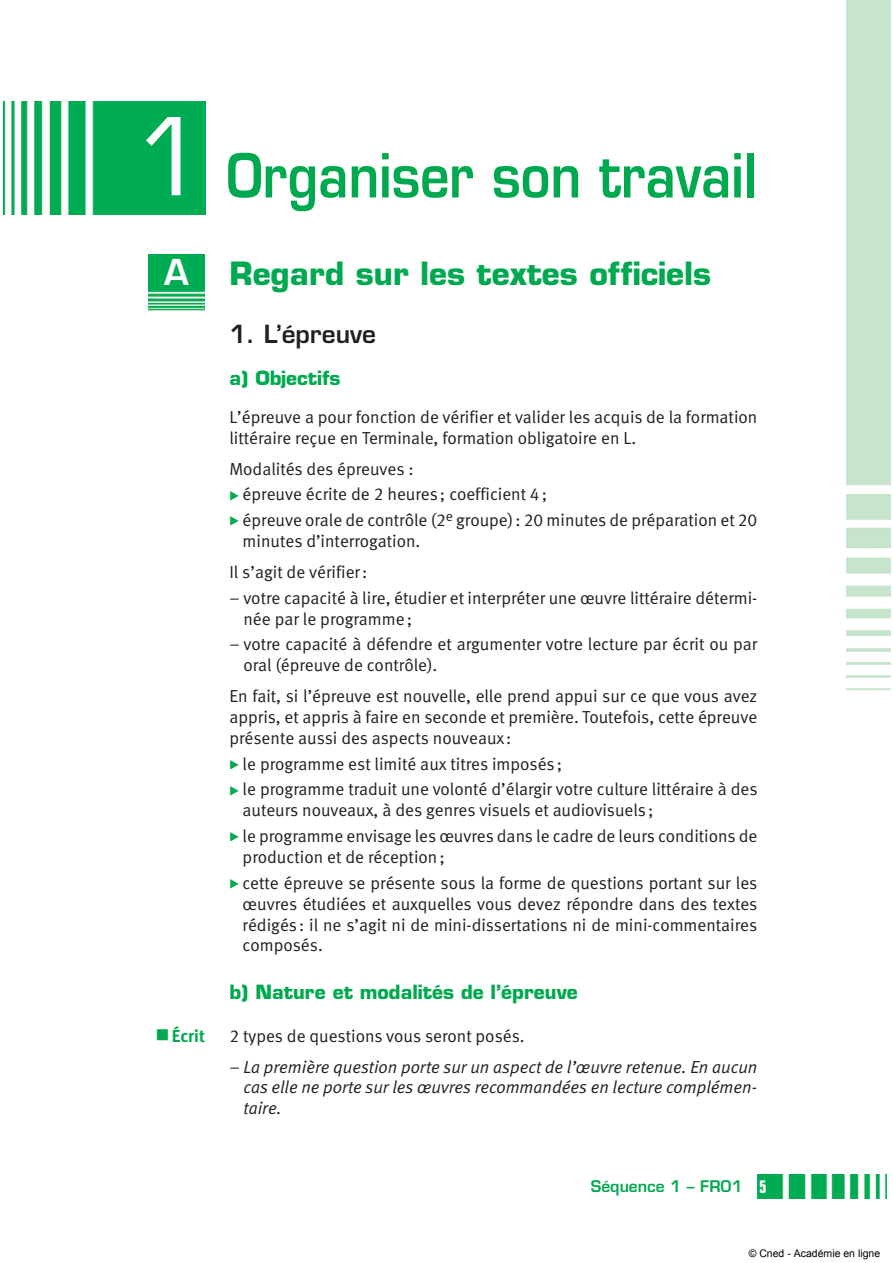
<style>
.page{position:relative;width:893px;height:1263px;background:#fff}
.page>*{position:absolute;margin:0;border:0;box-sizing:border-box;transform-origin:0 0}
.t1{font:600 59.1px "Eurostile LT Std";color:#00a94f;scale:.87 1}
.t2{font:600 34.8px "Eurostile LT Std";color:#fff}
.t3{font:700 31.35px "Eurostile LT Std";color:#00a94f}
.t4{font:600 24.3px "Eurostile LT Std";color:#231f20}
.t5{font:700 19.2px "Eurostile LT Std";color:#00a94f}
.t6{font:17.4px/20.9px "Meta Normal LF";color:#231f20}
.t7{font:italic 17.4px/20.9px "Meta Normal LF";color:#231f20;text-align:justify}
.t8{font:17.4px "Meta Bold LF";color:#00a94f}
.t9{font:600 15.6px "Eurostile LT Std";color:#00a94f}
.t10{font:10.5px "Arial";color:#000}
.s1{font-weight:400;font-size:104.4px;color:#fff}
.s2{font-family:"European Pi Three";font-size:12.15px;color:#00a94f}
.s3{font-weight:700;font-stretch:condensed;font-size:17.4px;color:#fff}
</style>
<div class="page">
<img style="left:757px;top:1174px;width:130px;height:25px">
<img style="left:3px;top:101px;width:203px;height:114px">
<img style="left:148px;top:254px;width:57px;height:57px">
<h1 class="t1" style="left:134px;top:149px;width:717px"><span class="s1">1</span> Organiser son travail</h1>
<h2 class="t2" style="left:164px;top:257px;width:26px">A</h2>
<p class="t8" style="left:172px;top:1029px;width:35px">Écrit</p>
<h3 class="t3" style="left:229px;top:259px;width:483px">Regard sur les textes officiels</h3>
<h3 class="t4" style="left:229px;top:323px;width:148px">1. L’épreuve</h3>
<p class="t5" style="left:229px;top:369px;width:113px">a) Objectifs</p>
<p class="t6" style="left:229px;top:408px;width:529px">L’épreuve a pour fonction de vérifier et valider les acquis de la formation littéraire reçue en Terminale, formation obligatoire en L.</p>
<p class="t6" style="left:229px;top:460px;width:186px">Modalités des épreuves :</p>
<p class="t6" style="left:229px;top:486px;width:319px"><span class="s2">-</span> épreuve écrite de 2 heures ; coefficient 4 ;</p>
<p class="t6" style="left:243px;top:511px;width:516px;text-indent:-13px"><span class="s2">-</span> épreuve orale de contrôle (2<sup>e</sup> groupe) : 20 minutes de préparation et 20 minutes d’interrogation.</p>
<p class="t6" style="left:229px;top:563px;width:139px">Il s’agit de vérifier :</p>
<p class="t6" style="left:243px;top:589px;width:515px;text-indent:-14px">– votre capacité à lire, étudier et interpréter une œuvre littéraire détermi&shy;née par le programme ;</p>
<p class="t6" style="left:243px;top:635px;width:515px;text-indent:-14px">– votre capacité à défendre et argumenter votre lecture par écrit ou par oral (épreuve de contrôle).</p>
<p class="t6" style="left:229px;top:687px;width:529px;text-align:justify">En fait, si l’épreuve est nouvelle, elle prend appui sur ce que vous avez appris, et appris à faire en seconde et première. Toutefois, cette épreuve présente aussi des aspects nouveaux :</p>
<p class="t6" style="left:229px;top:755px;width:334px"><span class="s2">-</span> le programme est limité aux titres imposés ;</p>
<p class="t6" style="left:243px;top:781px;width:516px;text-indent:-13px"><span class="s2">-</span> le programme traduit une volonté d’élargir votre culture littéraire à des auteurs nouveaux, à des genres visuels et audiovisuels ;</p>
<p class="t6" style="left:243px;top:827px;width:516px;text-indent:-13px"><span class="s2">-</span> le programme envisage les œuvres dans le cadre de leurs conditions de production et de réception ;</p>
<p class="t6" style="left:243px;top:874px;width:516px;text-align:justify;text-indent:-13px"><span class="s2">-</span> cette épreuve se présente sous la forme de questions portant sur les œuvres étudiées et auxquelles vous devez répondre dans des textes rédigés : il ne s’agit ni de mini-dissertations ni de mini-commentaires composés.</p>
<p class="t5" style="left:229px;top:983px;width:350px">b) Nature et modalités de l’épreuve</p>
<p class="t6" style="left:229px;top:1027px;width:297px">2 types de questions vous seront posés.</p>
<p class="t7" style="left:243px;top:1058px;width:515px;text-indent:-14px">– La première question porte sur un aspect de l’œuvre retenue. En aucun cas elle ne porte sur les œuvres recommandées en lecture complémen&shy;taire.</p>
<p class="t9" style="left:591px;top:1179px;width:177px">Séquence 1 – FR01 <span class="s3">5</span></p>
<p class="t10" style="left:749px;top:1246px;width:133px">© Cned - Académie en ligne</p>
</div>
